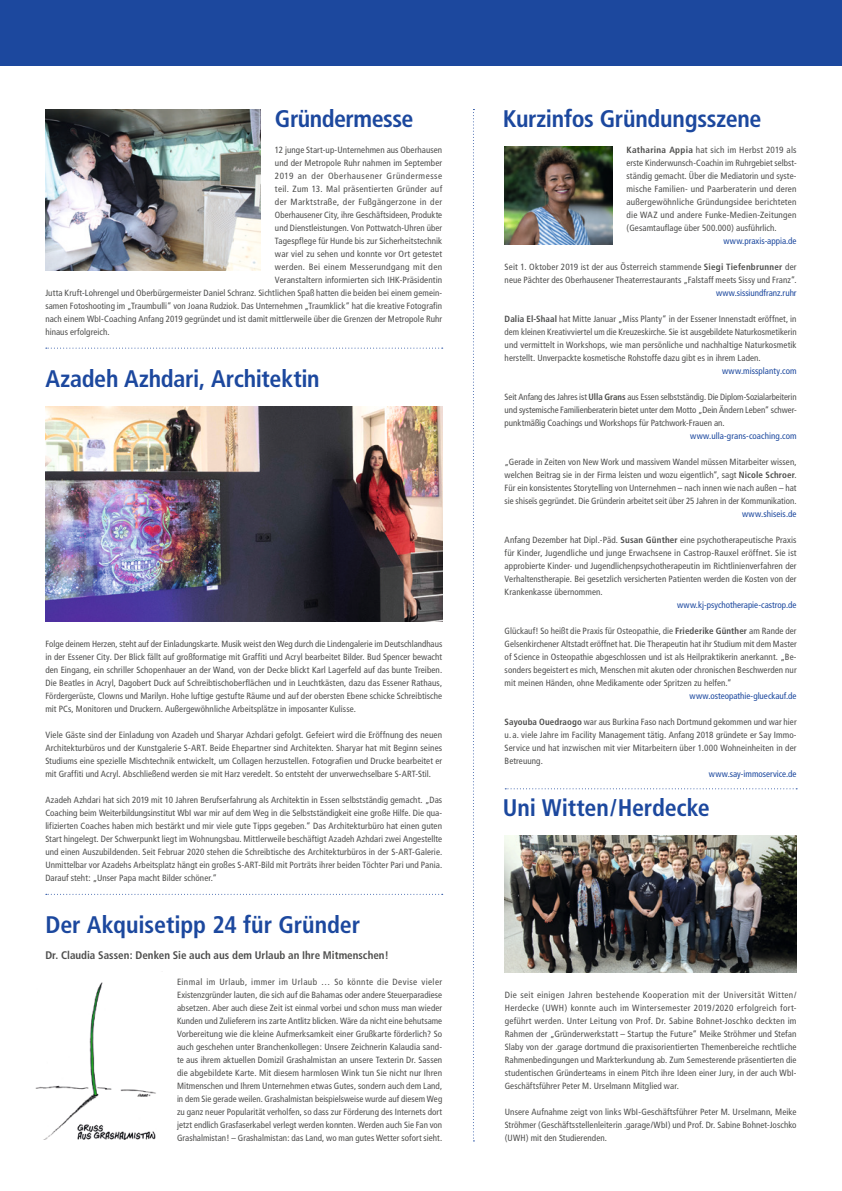
<style>
.page{position:relative;width:842px;height:1191px;background:#fff}
.page>*{position:absolute;margin:0;border:0;box-sizing:border-box;transform-origin:0 0}
.t1{font:700 condensed 24px "Frutiger";letter-spacing:-.01em;color:#1c489e}
.t2{font:700 condensed 11px "Frutiger";color:#4e4e4d}
.t3{font:condensed 9px/13px "Frutiger";letter-spacing:.01em;color:#4e4e4d;text-align:justify}
.t4{font:condensed 9px "Frutiger";color:#1c489e}
.t5{font:condensed 9px "Frutiger";letter-spacing:.03em;color:#4e4e4d}
.t6{font:condensed 9px "Frutiger";letter-spacing:.04em;color:#4e4e4d}
.t7{font:condensed 9px "Frutiger";letter-spacing:.035em;color:#4e4e4d}
.t8{font:condensed 9px "Frutiger";letter-spacing:.055em;color:#4e4e4d}
.s1{font-weight:700}
</style>
<div class="page">
<svg style="left:473px;top:109px;width:1px;height:1032px"></svg>
<svg style="left:46px;top:347px;width:397px;height:1px"></svg>
<div style="left:0;top:0;width:842px;height:65px;background:#1c489e"></div>
<img style="left:45px;top:109px;width:216px;height:161px">
<img style="left:45px;top:406px;width:397px;height:215px">
<img style="left:35px;top:982px;width:121px;height:158px">
<img style="left:505px;top:147px;width:107px;height:97px">
<svg style="left:46px;top:893px;width:397px;height:1px"></svg>
<svg style="left:505px;top:788px;width:292px;height:1px"></svg>
<img style="left:505px;top:835px;width:292px;height:137px">
<h1 class="t1" style="left:275px;top:104px;width:140px">Gründermesse</h1>
<p class="t3" style="left:275px;top:143px;width:169px">12 junge Start-up-Unternehmen aus Oberhausen</p>
<p class="t3" style="left:275px;top:156px;width:169px">und der Metropole Ruhr nahmen im September</p>
<p class="t8" style="left:275px;top:171px;width:169px">2019 an der Oberhausener Gründermesse</p>
<p class="t5" style="left:275px;top:184px;width:169px">teil. Zum 13. Mal präsentierten Gründer auf</p>
<p class="t6" style="left:275px;top:197px;width:169px">der Marktstraße, der Fußgängerzone in der</p>
<p class="t3" style="left:275px;top:208px;width:169px">Oberhausener City, ihre Geschäftsideen, Produkte</p>
<p class="t3" style="left:275px;top:221px;width:169px">und Dienstleistungen. Von Pottwatch-Uhren über</p>
<p class="t3" style="left:275px;top:234px;width:169px">Tagespflege für Hunde bis zur Sicherheitstechnik</p>
<p class="t3" style="left:275px;top:247px;width:169px">war viel zu sehen und konnte vor Ort getestet</p>
<p class="t7" style="left:275px;top:262px;width:169px">werden. Bei einem Messerundgang mit den</p>
<p class="t3" style="left:275px;top:273px;width:169px">Veranstaltern informierten sich IHK-Präsidentin</p>
<p class="t3" style="left:45px;top:286px;width:398px">Jutta Kruft-Lohrengel und Oberbürgermeister Daniel Schranz. Sichtlichen Spaß hatten die beiden bei einem gemein-</p>
<p class="t3" style="left:45px;top:299px;width:398px">samen Fotoshooting im „Traumbulli“ von Joana Rudziok. Das Unternehmen „Traumklick“ hat die kreative Fotografin</p>
<p class="t3" style="left:45px;top:312px;width:398px">nach einem WbI-Coaching Anfang 2019 gegründet und ist damit mittlerweile über die Grenzen der Metropole Ruhr</p>
<p class="t3" style="left:45px;top:325px;width:66px">hinaus erfolgreich.</p>
<h1 class="t1" style="left:45px;top:364px;width:276px">Azadeh Azhdari, Architektin</h1>
<p class="t3" style="left:45px;top:637px;width:398px">Folge deinem Herzen, steht auf der Einladungskarte. Musik weist den Weg durch die Lindengalerie im Deutschlandhaus in der Essener City. Der Blick fällt auf großformatige mit Graffiti und Acryl bearbeitet Bilder. Bud Spencer bewacht den Eingang, ein schriller Schopenhauer an der Wand, von der Decke blickt Karl Lagerfeld auf das bunte Treiben.<br>Die Beatles in Acryl, Dagobert Duck auf Schreibtischoberflächen und in Leuchtkästen, dazu das Essener Rathaus, Fördergerüste, Clowns und Marilyn. Hohe luftige gestufte Räume und auf der obersten Ebene schicke Schreibtische mit PCs, Monitoren und Druckern. Außergewöhnliche Arbeitsplätze in imposanter Kulisse.</p>
<p class="t3" style="left:45px;top:728px;width:398px">Viele Gäste sind der Einladung von Azadeh und Sharyar Azhdari gefolgt. Gefeiert wird die Eröffnung des neuen Architekturbüros und der Kunstgalerie S-ART. Beide Ehepartner sind Architekten. Sharyar hat mit Beginn seines Studiums eine spezielle Mischtechnik entwickelt, um Collagen herzustellen. Fotografien und Drucke bearbeitet er mit Graffiti und Acryl. Abschließend werden sie mit Harz veredelt. So entsteht der unverwechselbare S-ART-Stil.</p>
<p class="t3" style="left:45px;top:793px;width:398px">Azadeh Azhdari hat sich 2019 mit 10 Jahren Berufserfahrung als Architektin in Essen selbstständig gemacht. „Das Coaching beim Weiterbildungsinstitut WbI war mir auf dem Weg in die Selbstständigkeit eine große Hilfe. Die qua&shy;lifizierten Coaches haben mich bestärkt und mir viele gute Tipps gegeben.“ Das Architekturbüro hat einen guten Start hingelegt. Der Schwerpunkt liegt im Wohnungsbau. Mittlerweile beschäftigt Azadeh Azhdari zwei Angestellte und einen Auszubildenden. Seit Februar 2020 stehen die Schreibtische des Architekturbüros in der S-ART-Galerie.<br>Unmittelbar vor Azadehs Arbeitsplatz hängt ein großes S-ART-Bild mit Porträts ihrer beiden Töchter Pari und Pania.<br>Darauf steht: „Unser Papa macht Bilder schöner.“</p>
<h1 class="t1" style="left:45px;top:910px;width:316px">Der Akquisetipp 24 für Gründer</h1>
<p class="t2" style="left:45px;top:949px;width:345px">Dr. Claudia Sassen: Denken Sie auch aus dem Urlaub an Ihre Mitmenschen!</p>
<p class="t3" style="left:177px;top:975px;width:267px">Einmal im Urlaub, immer im Urlaub … So könnte die Devise vieler Existenzgründer lauten, die sich auf die Bahamas oder andere Steuerparadiese absetzen. Aber auch diese Zeit ist einmal vorbei und schon muss man wieder Kunden und Zulieferern ins zarte Antlitz blicken. Wäre da nicht eine behutsame Vorbereitung wie die kleine Aufmerksamkeit einer Grußkarte förderlich? So auch geschehen unter Branchenkollegen: Unsere Zeichnerin Kalaudia sand&shy;te aus ihrem aktuellen Domizil Grashalmistan an unsere Texterin Dr. Sassen die abgebildete Karte. Mit diesem harmlosen Wink tun Sie nicht nur Ihren Mitmenschen und Ihrem Unternehmen etwas Gutes, sondern auch dem Land, in dem Sie gerade weilen. Grashalmistan beispielsweise wurde auf diesem Weg zu ganz neuer Popularität verholfen, so dass zur Förderung des Internets dort jetzt endlich Grasfaserkabel verlegt werden konnten. Werden auch Sie Fan von Grashalmistan! – Grashalmistan: das Land, wo man gutes Wetter sofort sieht.</p>
<h1 class="t1" style="left:503px;top:104px;width:260px">Kurzinfos Gründungsszene</h1>
<p class="t3" style="left:626px;top:143px;width:172px"><span class="s1">Katharina Appia</span> hat sich im Herbst 2019 als erste Kinderwunsch-Coachin im Ruhrgebiet selbst&shy;ständig gemacht. Über die Mediatorin und syste&shy;mische Familien- und Paarberaterin und deren außergewöhnliche Gründungsidee berichteten die WAZ und andere Funke-Medien-Zeitungen (Gesamtauflage über 500.000) ausführlich.</p>
<p class="t4" style="left:723px;top:236px;width:75px">www.praxis-appia.de</p>
<p class="t3" style="left:505px;top:260px;width:294px">Seit 1. Oktober 2019 ist der aus Österreich stammende <span class="s1">Siegi Tiefenbrunner</span> der neue Pächter des Oberhausener Theaterrestaurants „Falstaff meets Sissy und Franz“.</p>
<p class="t4" style="left:716px;top:288px;width:82px">www.sissiundfranz.ruhr</p>
<p class="t3" style="left:505px;top:312px;width:293px"><span class="s1">Dalia El-Shaal</span> hat Mitte Januar „Miss Planty“ in der Essener Innenstadt eröffnet, in dem kleinen Kreativviertel um die Kreuzeskirche. Sie ist ausgebildete Naturkosmetikerin und vermittelt in Workshops, wie man persönliche und nachhaltige Naturkosmetik herstellt. Unverpackte kosmetische Rohstoffe dazu gibt es in ihrem Laden.</p>
<p class="t4" style="left:722px;top:366px;width:76px">www.missplanty.com</p>
<p class="t3" style="left:505px;top:390px;width:293px">Seit Anfang des Jahres ist <span class="s1">Ulla Grans</span> aus Essen selbstständig. Die Diplom-Sozialarbeiterin und systemische Familienberaterin bietet unter dem Motto „Dein Ändern Leben“ schwer&shy;punktmäßig Coachings und Workshops für Patchwork-Frauen an.</p>
<p class="t4" style="left:690px;top:431px;width:108px">www.ulla-grans-coaching.com</p>
<p class="t3" style="left:505px;top:455px;width:294px">„Gerade in Zeiten von New Work und massivem Wandel müssen Mitarbeiter wissen, welchen Beitrag sie in der Firma leisten und wozu eigentlich“, sagt <span class="s1">Nicole Schroer</span>.<br>Für ein konsistentes Storytelling von Unternehmen – nach innen wie nach außen – hat sie shiseïs gegründet. Die Gründerin arbeitet seit über 25 Jahren in der Kommunikation.</p>
<p class="t4" style="left:742px;top:509px;width:56px">www.shiseis.de</p>
<p class="t3" style="left:505px;top:533px;width:293px">Anfang Dezember hat Dipl.-Päd. <span class="s1">Susan Günther</span> eine psychotherapeutische Praxis für Kinder, Jugendliche und junge Erwachsene in Castrop-Rauxel eröffnet. Sie ist approbierte Kinder- und Jugendlichenpsychotherapeutin im Richtlinienverfahren der Verhaltenstherapie. Bei gesetzlich versicherten Patienten werden die Kosten von der Krankenkasse übernommen.</p>
<p class="t4" style="left:677px;top:600px;width:121px">www.kj-psychotherapie-castrop.de</p>
<p class="t3" style="left:505px;top:624px;width:294px">Glückauf! So heißt die Praxis für Osteopathie, die <span class="s1">Friederike Günther</span> am Rande der Gelsenkirchener Altstadt eröffnet hat. Die Therapeutin hat ihr Studium mit dem Master of Science in Osteopathie abgeschlossen und ist als Heilpraktikerin anerkannt. „Be&shy;sonders begeistert es mich, Menschen mit akuten oder chronischen Beschwerden nur mit meinen Händen, ohne Medikamente oder Spritzen zu helfen.“</p>
<p class="t4" style="left:690px;top:691px;width:109px">www.osteopathie-glueckauf.de</p>
<p class="t3" style="left:505px;top:715px;width:294px"><span class="s1">Sayouba Ouedraogo</span> war aus Burkina Faso nach Dortmund gekommen und war hier u. a. viele Jahre im Facility Management tätig. Anfang 2018 gründete er Say Immo-Service und hat inzwischen mit vier Mitarbeitern über 1.000 Wohneinheiten in der Betreuung.</p>
<p class="t4" style="left:709px;top:769px;width:89px">www.say-immoservice.de</p>
<h1 class="t1" style="left:503px;top:793px;width:208px">Uni Witten/Herdecke</h1>
<p class="t3" style="left:505px;top:988px;width:293px">Die seit einigen Jahren bestehende Kooperation mit der Universität Witten/ Herdecke (UWH) konnte auch im Wintersemester 2019/2020 erfolgreich fort&shy;geführt werden. Unter Leitung von Prof. Dr. Sabine Bohnet-Joschko deckten im Rahmen der „Gründerwerkstatt – Startup the Future“ Meike Ströhmer und Stefan Slaby von der .garage dortmund die praxisorientierten Themenbereiche rechtliche Rahmenbedingungen und Markterkundung ab. Zum Semesterende präsentierten die studentischen Gründerteams in einem Pitch ihre Ideen einer Jury, in der auch WbI-Geschäftsführer Peter M. Urselmann Mitglied war.</p>
<p class="t3" style="left:505px;top:1105px;width:293px">Unsere Aufnahme zeigt von links WbI-Geschäftsführer Peter M. Urselmann, Meike Ströhmer (Geschäftsstellenleiterin .garage/WbI) und Prof. Dr. Sabine Bohnet-Joschko (UWH) mit den Studierenden.</p>
</div>
